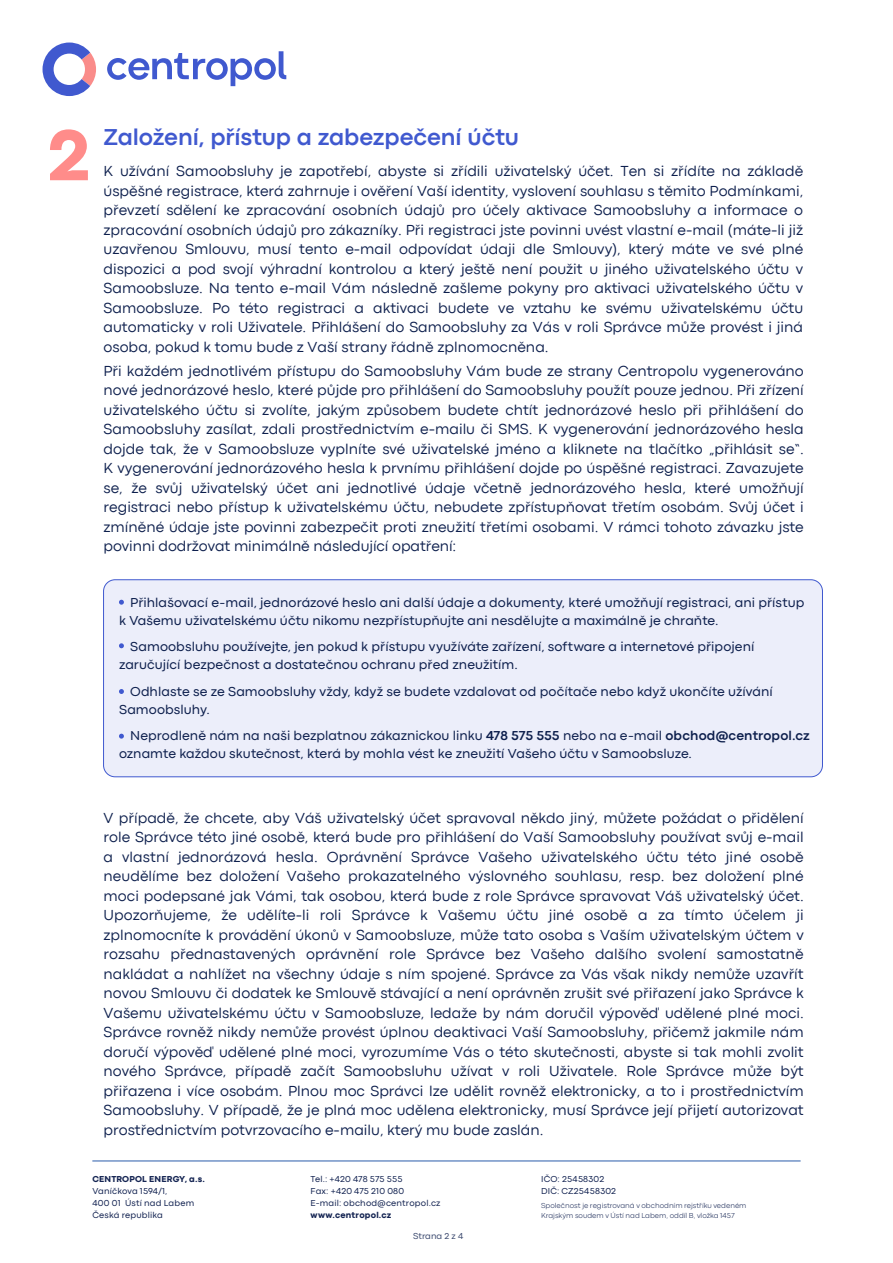
<style>
.page{position:relative;width:893px;height:1263px;background:#fff}
.page>*{position:absolute;margin:0;border:0;box-sizing:border-box;transform-origin:0 0}
.t1{font:800 75px "Codec Pro";color:#ff8c8a}
.t2{font:700 24px "Codec Pro";letter-spacing:-.005em;color:#4059cf}
.t3{font:15px/19.5px "Codec Pro News";color:#0d1f4d;text-align:justify}
.t4{font:13.5px/18px "Codec Pro";letter-spacing:.005em;color:#0d1f4d}
.t5{font:9px/12px "Codec Pro";letter-spacing:.02em;color:#152553}
.t6{font:800 9px "Codec Pro";letter-spacing:.025em;color:#152553}
.t7{font:9px "Codec Pro";color:#3d4b70}
.t8{font:300 7.5px/10.5px "Codec Pro";color:#152553}
.s1{font-weight:700}
</style>
<div class="page">
<div style="left:104px;top:580px;width:718px;height:197px;background:#eceefa;border-radius:12px"></div>
<div style="left:103px;top:579px;width:720px;height:198px;border:1px solid #4059cf;border-radius:12px"></div>
<svg style="left:43px;top:43px;width:53px;height:53px"></svg>
<svg style="left:107px;top:51px;width:179px;height:35px"></svg>
<svg style="left:119px;top:600px;width:5px;height:5px"></svg>
<svg style="left:119px;top:643px;width:5px;height:5px"></svg>
<svg style="left:119px;top:689px;width:5px;height:5px"></svg>
<svg style="left:119px;top:734px;width:5px;height:5px"></svg>
<hr style="left:92px;top:1161px;width:709px;height:1px;background:#2a5caa">
<h1 class="t1" style="left:48px;top:110px;width:44px">2</h1>
<h2 class="t2" style="left:104px;top:123px;width:417px">Založení, přístup a zabezpečení účtu</h2>
<p class="t3" style="left:104px;top:161px;width:701px">K užívání Samoobsluhy je zapotřebí, abyste si zřídili uživatelský účet. Ten si zřídíte na základě úspěšné registrace, která zahrnuje i ověření Vaší identity, vyslovení souhlasu s těmito Podmínkami, převzetí sdělení ke zpracování osobních údajů pro účely aktivace Samoobsluhy a informace o zpracování osobních údajů pro zákazníky. Při registraci jste povinni uvést vlastní e-mail (máte-li již uzavřenou Smlouvu, musí tento e-mail odpovídat údaji dle Smlouvy), který máte ve své plné dispozici a pod svojí výhradní kontrolou a který ještě není použit u jiného uživatelského účtu v Samoobsluze. Na tento e-mail Vám následně zašleme pokyny pro aktivaci uživatelského účtu v Samoobsluze. Po této registraci a aktivaci budete ve vztahu ke svému uživatelskému účtu automaticky v roli Uživatele. Přihlášení do Samoobsluhy za Vás v roli Správce může provést i jiná osoba, pokud k tomu bude z Vaší strany řádně zplnomocněna.</p>
<p class="t3" style="left:104px;top:361px;width:702px">Při každém jednotlivém přístupu do Samoobsluhy Vám bude ze strany Centropolu vygenerováno nové jednorázové heslo, které půjde pro přihlášení do Samoobsluhy použít pouze jednou. Při zřízení uživatelského účtu si zvolíte, jakým způsobem budete chtít jednorázové heslo při přihlášení do Samoobsluhy zasílat, zdali prostřednictvím e-mailu či SMS. K vygenerování jednorázového hesla dojde tak, že v Samoobsluze vyplníte své uživatelské jméno a kliknete na tlačítko „přihlásit se“.<br>K vygenerování jednorázového hesla k prvnímu přihlášení dojde po úspěšné registraci. Zavazujete se, že svůj uživatelský účet ani jednotlivé údaje včetně jednorázového hesla, které umožňují registraci nebo přístup k uživatelskému účtu, nebudete zpřístupňovat třetím osobám. Svůj účet i zmíněné údaje jste povinni zabezpečit proti zneužití třetími osobami. V rámci tohoto závazku jste povinni dodržovat minimálně následující opatření:</p>
<p class="t4" style="left:119px;top:593px;width:687px;text-indent:11px">Přihlašovací e-mail, jednorázové heslo ani další údaje a dokumenty, které umožňují registraci, ani přístup k Vašemu uživatelskému účtu nikomu nezpřístupňujte ani nesdělujte a maximálně je chraňte.</p>
<p class="t4" style="left:119px;top:638px;width:637px;text-indent:11px">Samoobsluhu používejte, jen pokud k přístupu využíváte zařízení, software a internetové připojení zaručující bezpečnost a dostatečnou ochranu před zneužitím.</p>
<p class="t4" style="left:119px;top:682px;width:655px;text-indent:11px">Odhlaste se ze Samoobsluhy vždy, když se budete vzdalovat od počítače nebo když ukončíte užívání<br>Samoobsluhy.</p>
<p class="t4" style="left:119px;top:727px;width:692px;text-indent:11px">Neprodleně nám na naši bezplatnou zákaznickou linku <span class="s1">478 575 555</span> nebo na e-mail <span class="s1">obchod@centropol.cz </span>oznamte každou skutečnost, která by mohla vést ke zneužití Vašeho účtu v Samoobsluze.</p>
<p class="t3" style="left:104px;top:808px;width:702px">V případě, že chcete, aby Váš uživatelský účet spravoval někdo jiný, můžete požádat o přidělení role Správce této jiné osobě, která bude pro přihlášení do Vaší Samoobsluhy používat svůj e-mail a vlastní jednorázová hesla. Oprávnění Správce Vašeho uživatelského účtu této jiné osobě neudělíme bez doložení Vašeho prokazatelného výslovného souhlasu, resp. bez doložení plné moci podepsané jak Vámi, tak osobou, která bude z role Správce spravovat Váš uživatelský účet.<br>Upozorňujeme, že udělíte-li roli Správce k Vašemu účtu jiné osobě a za tímto účelem ji zplnomocníte k provádění úkonů v Samoobsluze, může tato osoba s Vaším uživatelským účtem v rozsahu přednastavených oprávnění role Správce bez Vašeho dalšího svolení samostatně nakládat a nahlížet na všechny údaje s ním spojené. Správce za Vás však nikdy nemůže uzavřít novou Smlouvu či dodatek ke Smlouvě stávající a není oprávněn zrušit své přiřazení jako Správce k Vašemu uživatelskému účtu v Samoobsluze, ledaže by nám doručil výpověď udělené plné moci.<br>Správce rovněž nikdy nemůže provést úplnou deaktivaci Vaší Samoobsluhy, přičemž jakmile nám doručí výpověď udělené plné moci, vyrozumíme Vás o této skutečnosti, abyste si tak mohli zvolit nového Správce, případě začít Samoobsluhu užívat v roli Uživatele. Role Správce může být přiřazena i více osobám. Plnou moc Správci lze udělit rovněž elektronicky, a to i prostřednictvím Samoobsluhy. V případě, že je plná moc udělena elektronicky, musí Správce její přijetí autorizovat prostřednictvím potvrzovacího e-mailu, který mu bude zaslán.</p>
<p class="t6" style="left:92px;top:1174px;width:114px">CENTROPOL ENERGY, a.s.</p>
<p class="t5" style="left:92px;top:1185px;width:104px">Vaníčkova 1594/1,<br>400 01 Ústí nad Labem<br>Česká republika</p>
<p class="t5" style="left:311px;top:1173px;width:131px">Tel.: +420 478 575 555<br>Fax: +420 475 210 080<br>E-mail: obchod@centropol.cz</p>
<p class="t6" style="left:311px;top:1210px;width:82px">www.centropol.cz</p>
<p class="t7" style="left:413px;top:1231px;width:52px">Strana 2 z 4</p>
<p class="t5" style="left:541px;top:1173px;width:77px">IČO: 25458302<br>DIČ: CZ25458302</p>
<p class="t8" style="left:541px;top:1200px;width:207px">Společnost je registrovaná v obchodním rejstříku vedeném<br>Krajským soudem v Ústí nad Labem, oddíl B, vložka 1457</p>
</div>
